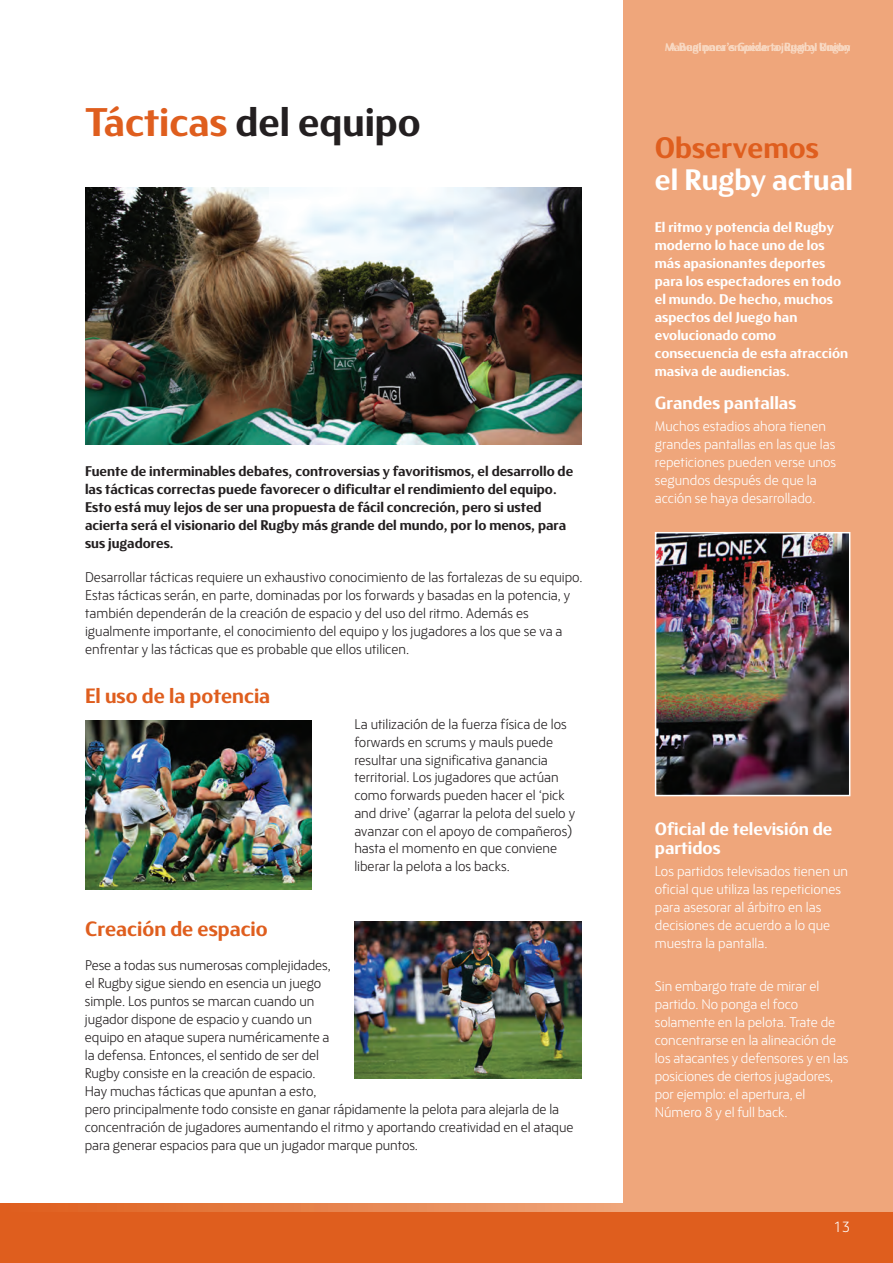
<style>
.page{position:relative;width:893px;height:1263px;background:#fff}
.page>*{position:absolute;margin:0;border:0;box-sizing:border-box;transform-origin:0 0}
.t1{font:700 40.5px "FS Blake";color:#231f20}
.t2{font:700 30px "FS Blake";color:#fff}
.t3{font:700 30px "FS Blake";color:#df5e1e}
.t4{font:700 21px "FS Blake";color:#df5e1e}
.t5{font:700 18px/19.5px "FS Blake";color:#fff}
.t6{font:300 15px "FS Blake";color:#fff}
.t7{font:300 14.25px/18px "FS Blake";color:#231f20}
.t8{font:300 14.25px/18px "FS Blake";color:#fff}
.t9{font:700 14.25px/18px "FS Blake";color:#231f20}
.t10{font:700 14.25px/18px "FS Blake";color:#fff}
.t11{font:700 12px "FS Blake";color:#f8d9c3}
.t12{font:700 11.25px "FS Blake";color:#f8d9c3}
.s1{color:#df5e1e}
</style>
<div class="page">
<div style="left:624px;top:0;width:269px;height:1263px;background:#efa67b"></div>
<div style="left:0;top:1203px;width:893px;height:60px;background:#df5e1e"></div>
<svg style="left:83px;top:1203px;width:541px;height:9px;background:#e78651"></svg>
<div style="left:624px;top:1203px;width:269px;height:9px;background:#efa67b"></div>
<img style="left:85px;top:187px;width:496px;height:257px">
<img style="left:85px;top:720px;width:227px;height:169px">
<img style="left:658px;top:535px;width:189px;height:258px">
<div style="left:655px;top:532px;width:195px;height:264px;border:2px solid #fff"></div>
<img style="left:354px;top:921px;width:227px;height:158px">
<h1 class="t1" style="left:85px;top:109px;width:337px"><span class="s1">Tácticas</span> del equipo</h1>
<p class="t9" style="left:85px;top:463px;width:490px">Fuente de interminables debates, controversias y favoritismos, el desarrollo de las tácticas correctas puede favorecer o dificultar el rendimiento del equipo.<br>Esto está muy lejos de ser una propuesta de fácil concreción, pero si usted acierta será el visionario del Rugby más grande del mundo, por lo menos, para sus jugadores.</p>
<p class="t7" style="left:85px;top:570px;width:499px">Desarrollar tácticas requiere un exhaustivo conocimiento de las fortalezas de su equipo.<br>Estas tácticas serán, en parte, dominadas por los forwards y basadas en la potencia, y también dependerán de la creación de espacio y del uso del ritmo. Además es igualmente importante, el conocimiento del equipo y los jugadores a los que se va a enfrentar y las tácticas que es probable que ellos utilicen.</p>
<h3 class="t4" style="left:85px;top:688px;width:187px">El uso de la potencia</h3>
<h3 class="t4" style="left:85px;top:922px;width:184px">Creación de espacio</h3>
<p class="t7" style="left:354px;top:717px;width:222px">La utilización de la fuerza física de los forwards en scrums y mauls puede resultar una significativa ganancia territorial. Los jugadores que actúan como forwards pueden hacer el ‘pick and drive’ (agarrar la pelota del suelo y avanzar con el apoyo de compañeros) hasta el momento en que conviene liberar la pelota a los backs.</p>
<p class="t7" style="left:85px;top:958px;width:490px">Pese a todas sus numerosas complejidades,<br>el Rugby sigue siendo en esencia un juego<br>simple. Los puntos se marcan cuando un<br>jugador dispone de espacio y cuando un<br>equipo en ataque supera numéricamente a<br>la defensa. Entonces, el sentido de ser del<br>Rugby consiste en la creación de espacio.<br>Hay muchas tácticas que apuntan a esto,<br>pero principalmente todo consiste en ganar rápidamente la pelota para alejarla de la concentración de jugadores aumentando el ritmo y aportando creatividad en el ataque para generar espacios para que un jugador marque puntos.</p>
<p class="t12" style="left:665px;top:43px;width:187px">Manual para empezar a jugar al Rugby</p>
<p class="t11" style="left:669px;top:43px;width:183px">A Beginner’s Guide to Rugby Union</p>
<h2 class="t3" style="left:655px;top:138px;width:166px">Observemos</h2>
<h2 class="t2" style="left:655px;top:169px;width:200px">el Rugby actual</h2>
<p class="t10" style="left:655px;top:219px;width:195px">El ritmo y potencia del Rugby moderno lo hace uno de los más apasionantes deportes para los espectadores en todo el mundo. De hecho, muchos aspectos del Juego han evolucionado como consecuencia de esta atracción masiva de audiencias.</p>
<p class="t5" style="left:655px;top:395px;width:143px">Grandes pantallas</p>
<p class="t8" style="left:655px;top:419px;width:183px">Muchos estadios ahora tienen grandes pantallas en las que las repeticiones pueden verse unos segundos después de que la acción se haya desarrollado.</p>
<p class="t5" style="left:655px;top:821px;width:179px">Oficial de televisión de partidos</p>
<p class="t8" style="left:655px;top:864px;width:195px">Los partidos televisados tienen un oficial que utiliza las repeticiones para asesorar al árbitro en las decisiones de acuerdo a lo que muestra la pantalla.</p>
<p class="t8" style="left:655px;top:979px;width:195px">Sin embargo trate de mirar el partido. No ponga el foco solamente en la pelota. Trate de concentrarse en la alineación de los atacantes y defensores y en las posiciones de ciertos jugadores, por ejemplo: el apertura, el<br>Número 8 y el full back.</p>
<p class="t6" style="left:833px;top:1221px;width:18px">13</p>
</div>
